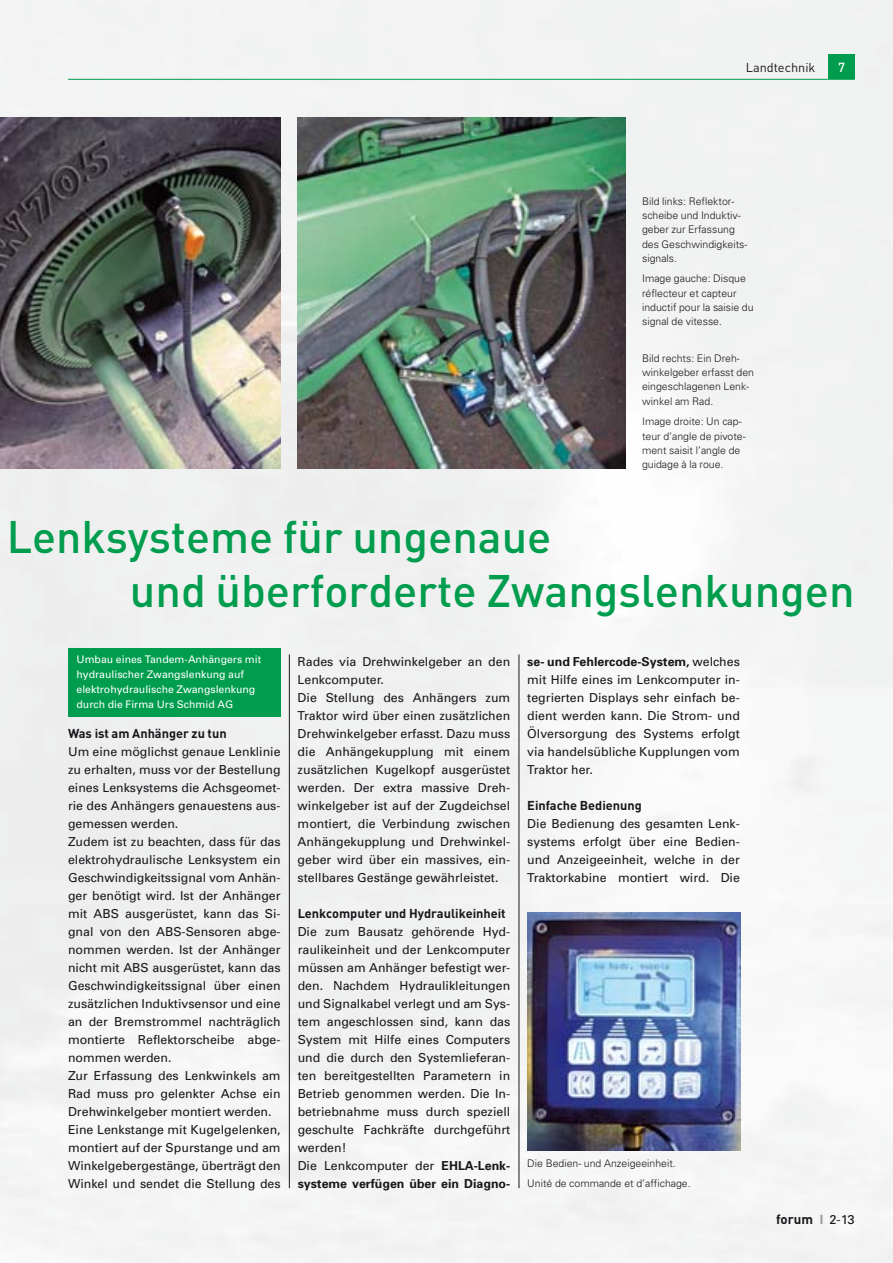
<style>
.page{position:relative;width:893px;height:1263px;background:#fff}
.page>*{position:absolute;margin:0;border:0;box-sizing:border-box;transform-origin:0 0}
.t1{font:500 45px/54px "DIN";color:#009d4e}
.t2{font:700 13.35px "DIN";color:#1a171c}
.t3{font:500 13.05px "DIN";color:#fff}
.t4{font:700 12.75px "DIN";color:#1a171c}
.t5{font:12.75px "DIN";color:#1a171c}
.t6{font:12.3px/18px "Univers";color:#1a171c}
.t7{font:300 10.5px/14.2px "Univers";color:#1a171c}
.t8{font:10.5px/15px "Univers";color:#fff}
.s1{font-weight:700}
.s2{font-family:"Univers";font-size:12.75px;color:#9c9d9f}
.s3{font-family:"Univers";font-weight:400;font-size:12.75px}
</style>
<div class="page">
<img style="left:0;top:0;width:855px;height:845px">
<div style="left:0;top:845px;width:857px;height:418px;background:#f3f4f4"></div>
<div style="left:68px;top:648px;width:213px;height:68px;background:#009d4e"></div>
<div style="left:828px;top:54px;width:27px;height:25px;background:#009d4e"></div>
<hr style="left:68px;top:79px;width:787px;height:1px;background:#009d4e">
<hr style="left:519px;top:654px;width:1px;height:534px;background:#1a171c">
<hr style="left:289px;top:654px;width:1px;height:534px;background:#1a171c">
<img style="left:0;top:117px;width:281px;height:351px">
<img style="left:298px;top:117px;width:327px;height:351px">
<img style="left:527px;top:912px;width:213px;height:238px">
<p class="t5" style="left:746px;top:63px;width:71px">Landtechnik</p>
<p class="t3" style="left:838px;top:63px;width:8px">7</p>
<p class="t7" style="left:642px;top:195px;width:107px">Bild links: Reflektor&shy;scheibe und Induktiv&shy;geber zur Erfassung des Geschwindigkeits&shy;signals.</p>
<p class="t7" style="left:642px;top:272px;width:113px">Image gauche: Disque réflecteur et capteur inductif pour la saisie du signal de vitesse.</p>
<p class="t7" style="left:642px;top:352px;width:114px">Bild rechts: Ein Dreh&shy;winkelgeber erfasst den eingeschlagenen Lenk&shy;winkel am Rad.</p>
<p class="t7" style="left:642px;top:415px;width:105px">Image droite: Un cap&shy;teur d’angle de pivote&shy;ment saisit l’angle de guidage à la roue.</p>
<h1 class="t1" style="left:130px;top:514px;width:726px;text-indent:-123px">Lenksysteme für ungenaue<br>und überforderte Zwangslenkungen</h1>
<p class="t8" style="left:77px;top:653px;width:186px">Umbau eines Tandem-Anhängers mit hydraulischer Zwangslenkung auf elektrohydraulische Zwangslenkung durch die Firma Urs Schmid AG</p>
<p class="t4" style="left:68px;top:729px;width:160px">Was ist am Anhänger zu tun</p>
<p class="t6" style="left:68px;top:744px;width:214px">Um eine möglichst genaue Lenklinie zu erhalten, muss vor der Bestellung eines Lenksystems die Achsgeomet&shy;rie des Anhängers genauestens aus&shy;gemessen werden.<br>Zudem ist zu beachten, dass für das elektrohydraulische Lenksystem ein Geschwindigkeitssignal vom Anhän&shy;ger benötigt wird. Ist der Anhänger mit ABS ausgerüstet, kann das Si&shy;gnal von den ABS-Sensoren abge&shy;nommen werden. Ist der Anhänger nicht mit ABS ausgerüstet, kann das Geschwindigkeitssignal über einen zusätzlichen Induktivsensor und eine an der Bremstrommel nachträglich montierte Reflektorscheibe abge&shy;nommen werden.<br>Zur Erfassung des Lenkwinkels am Rad muss pro gelenkter Achse ein Drehwinkelgeber montiert werden.<br>Eine Lenkstange mit Kugelgelenken, montiert auf der Spurstange und am Winkelgebergestänge, überträgt den Winkel und sendet die Stellung des</p>
<p class="t6" style="left:298px;top:654px;width:214px">Rades via Drehwinkelgeber an den Lenkcomputer.<br>Die Stellung des Anhängers zum Traktor wird über einen zusätzlichen Drehwinkelgeber erfasst. Dazu muss die Anhängekupplung mit einem zusätzlichen Kugelkopf ausgerüstet werden. Der extra massive Dreh&shy;winkelgeber ist auf der Zugdeichsel montiert, die Verbindung zwischen Anhängekupplung und Drehwinkel&shy;geber wird über ein massives, ein&shy;stellbares Gestänge gewährleistet.</p>
<p class="t4" style="left:298px;top:909px;width:210px">Lenkcomputer und Hydraulikeinheit</p>
<p class="t6" style="left:298px;top:924px;width:214px">Die zum Bausatz gehörende Hyd&shy;raulikeinheit und der Lenkcomputer müssen am Anhänger befestigt wer&shy;den. Nachdem Hydraulikleitungen und Signalkabel verlegt und am Sys&shy;tem angeschlossen sind, kann das<br>System mit Hilfe eines Computers und die durch den Systemlieferan&shy;ten bereitgestellten Parametern in<br>Betrieb genommen werden. Die In&shy;betriebnahme muss durch speziell geschulte Fachkräfte durchgeführt werden!<br>Die Lenkcomputer der <span class="s1">EHLA-Lenk&shy;systeme verfügen über ein Diagno-</span></p>
<p class="t6" style="left:527px;top:654px;width:214px;text-align:justify"><span class="s1">se- und Fehlercode-System,</span> welches mit Hilfe eines im Lenkcomputer in&shy;tegrierten Displays sehr einfach be&shy;dient werden kann. Die Strom- und Ölversorgung des Systems erfolgt via handelsübliche Kupplungen vom Traktor her.</p>
<p class="t4" style="left:527px;top:801px;width:116px">Einfache Bedienung</p>
<p class="t6" style="left:527px;top:816px;width:214px;text-align:justify">Die Bedienung des gesamten Lenk&shy;systems erfolgt über eine Bedien&shy;und Anzeigeeinheit, welche in der Traktorkabine montiert wird. Die</p>
<p class="t7" style="left:527px;top:1153px;width:165px;line-height:20.7px">Die Bedien- und Anzeigeeinheit.<br>Unité de commande et d’affichage.</p>
<p class="t2" style="left:776px;top:1214px;width:80px">forum <span class="s2">I</span> <span class="s3">2-13</span></p>
</div>
